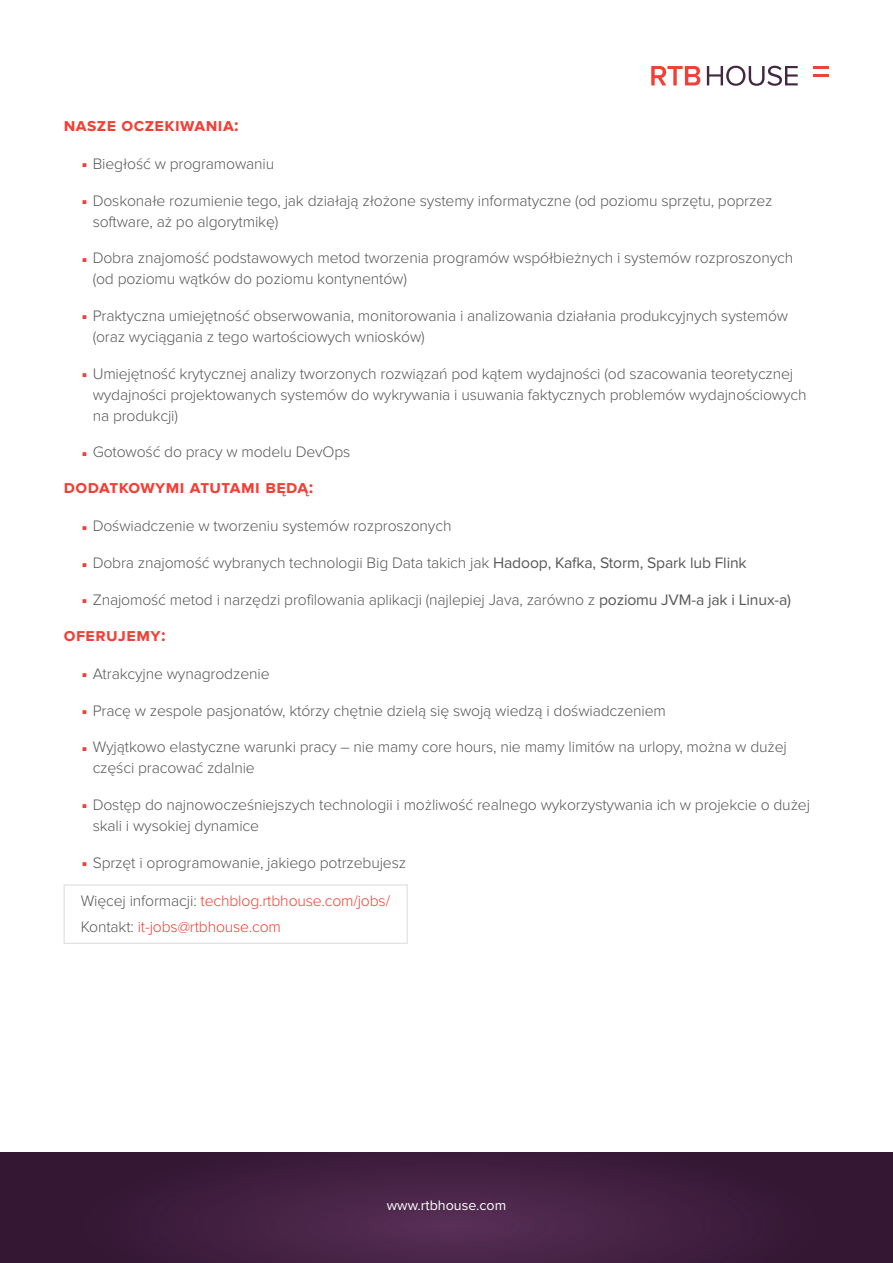
<style>
.page{position:relative;width:893px;height:1263px;background:#fff}
.page>*{position:absolute;margin:0;border:0;box-sizing:border-box;transform-origin:0 0}
.t1{font:700 18px "Proxima Nova";letter-spacing:.025em;color:#ef4136}
.t2{font:300 15.75px/21px "Proxima Nova";letter-spacing:-.01em;color:#58585a}
.t3{font:300 15.75px/25.2px "Proxima Nova";letter-spacing:-.01em;color:#ef4136}
.t4{font:14.25px "Proxima Nova";color:#fff}
.s1{font-family:"Arial";font-weight:700;font-size:27px;color:#ef4136}
.s2{font-weight:400}
.s3{color:#58585a}
</style>
<div class="page">
<img style="left:0;top:1152px;width:893px;height:111px">
<hr style="left:813px;top:74px;width:16px;height:3px;background:#ef4137">
<svg style="left:813px;top:66px;width:16px;height:2px"></svg>
<svg style="left:651px;top:66px;width:49px;height:19px"></svg>
<svg style="left:707px;top:66px;width:91px;height:20px"></svg>
<p class="t1" style="left:64px;top:114px;width:176px">Nasze oczekiwania:</p>
<p class="t2" style="left:81px;top:153px;width:195px"><span class="s1">.</span> Biegłość w programowaniu</p>
<p class="t2" style="left:93px;top:190px;width:681px;text-indent:-12px"><span class="s1">.</span> Doskonałe rozumienie tego, jak działają złożone systemy informatyczne (od poziomu sprzętu, poprzez software, aż po algorytmikę)</p>
<p class="t2" style="left:93px;top:248px;width:702px;text-indent:-12px"><span class="s1">.</span> Dobra znajomość podstawowych metod tworzenia programów współbieżnych i systemów rozproszonych (od poziomu wątków do poziomu kontynentów)</p>
<p class="t2" style="left:93px;top:305px;width:697px;text-indent:-12px"><span class="s1">.</span> Praktyczna umiejętność obserwowania, monitorowania i analizowania działania produkcyjnych systemów (oraz wyciągania z tego wartościowych wniosków)</p>
<p class="t2" style="left:93px;top:363px;width:715px;text-indent:-12px"><span class="s1">.</span> Umiejętność krytycznej analizy tworzonych rozwiązań pod kątem wydajności (od szacowania teoretycznej wydajności projektowanych systemów do wykrywania i usuwania faktycznych problemów wydajnościowych na produkcji)</p>
<p class="t2" style="left:81px;top:442px;width:271px"><span class="s1">.</span> Gotowość do pracy w modelu DevOps</p>
<p class="t1" style="left:64px;top:477px;width:251px">Dodatkowymi atutami będą:</p>
<p class="t2" style="left:81px;top:516px;width:372px"><span class="s1">.</span> Doświadczenie w tworzeniu systemów rozproszonych</p>
<p class="t2" style="left:81px;top:552px;width:667px"><span class="s1">.</span> Dobra znajomość wybranych technologii Big Data takich jak <span class="s2">Hadoop, Kafka, Storm, Spark lub Flink</span></p>
<p class="t2" style="left:81px;top:589px;width:712px"><span class="s1">.</span> Znajomość metod i narzędzi profilowania aplikacji (najlepiej Java, zarówno z <span class="s2">poziomu JVM-a jak i Linux-a)</span></p>
<p class="t1" style="left:64px;top:624px;width:103px">Oferujemy:</p>
<p class="t2" style="left:81px;top:663px;width:190px"><span class="s1">.</span> Atrakcyjne wynagrodzenie</p>
<p class="t2" style="left:81px;top:700px;width:587px"><span class="s1">.</span> Pracę w zespole pasjonatów, którzy chętnie dzielą się swoją wiedzą i doświadczeniem</p>
<p class="t2" style="left:93px;top:737px;width:696px;text-indent:-12px"><span class="s1">.</span> Wyjątkowo elastyczne warunki pracy – nie mamy core hours, nie mamy limitów na urlopy, można w dużej części pracować zdalnie</p>
<p class="t2" style="left:93px;top:794px;width:719px;text-indent:-12px"><span class="s1">.</span> Dostęp do najnowocześniejszych technologii i możliwość realnego wykorzystywania ich w projekcie o dużej skali i wysokiej dynamice</p>
<p class="t2" style="left:81px;top:852px;width:327px"><span class="s1">.</span> Sprzęt i oprogramowanie, jakiego potrzebujesz</p>
<p class="t3" style="left:81px;top:888px;width:311px"><span class="s3">Więcej informacji:</span> techblog.rtbhouse.com/jobs/<br><span class="s3">Kontakt:</span> it-jobs@rtbhouse.com</p>
<p class="t4" style="left:387px;top:1194px;width:121px">www.rtbhouse.com</p>
</div>
